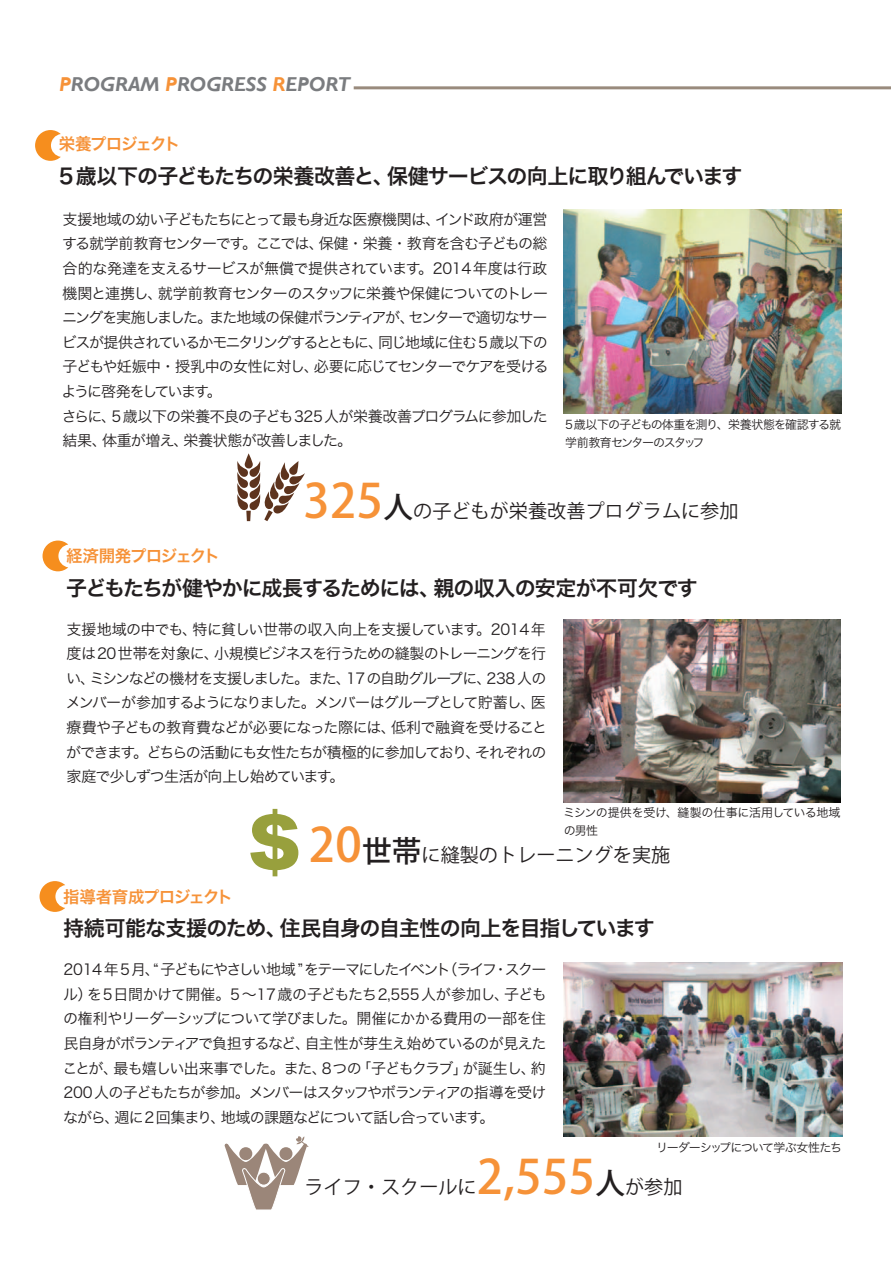
<style>
.page{position:relative;width:891px;height:1263px;background:#fff}
.page>*{position:absolute;margin:0;border:0;box-sizing:border-box;transform-origin:0 0}
.t1{font:500 46.95px "Koz Go Pr 6 N";color:#f69238}
.t2{font:21px "Hira Kaku Pro W6";letter-spacing:-.055em;color:#231f20}
.t3{font:italic 700 20.1px "Gill Sans";color:#7a7c7f}
.t4{font:19.2px "Koz Go Pr 6 N";color:#231f20}
.t5{font:16.5px "Hira Kaku Pro W6";letter-spacing:-.075em;color:#f69238}
.t6{font:15px/24.6px "Hira Kaku Pro W3";letter-spacing:-.07em;color:#231f20;text-align:justify}
.t7{font:12px/18px "Hira Kaku Pro W3";letter-spacing:-.065em;color:#231f20}
.t8{font:12px/18px "Hira Kaku Pro W3";letter-spacing:-.035em;color:#231f20}
.t9{font:12px "Hira Kaku Pro W3";letter-spacing:-.085em;color:#231f20}
.s1{color:#f69238}
.s2{font-weight:500;font-size:46.95px;color:#f69238}
.s3{font-weight:500;font-size:29.7px}
.s4{font-size:29.7px;color:#231f20}
.s5{font-weight:400;font-size:19.2px;color:#231f20}
</style>
<div class="page">
<img style="left:563px;top:210px;width:278px;height:203px">
<img style="left:563px;top:962px;width:280px;height:174px">
<img style="left:563px;top:619px;width:277px;height:183px">
<svg style="left:35px;top:130px;width:26px;height:31px"></svg>
<svg style="left:43px;top:540px;width:25px;height:31px"></svg>
<svg style="left:40px;top:881px;width:25px;height:31px"></svg>
<hr style="left:354px;top:86px;width:537px;height:3px;background:#998b7d">
<svg style="left:237px;top:453px;width:68px;height:68px"></svg>
<svg style="left:250px;top:809px;width:48px;height:67px"></svg>
<svg style="left:224px;top:1136px;width:85px;height:74px"></svg>
<h3 class="t3" style="left:59px;top:72px;width:292px"><span class="s1">P</span>ROGRAM <span class="s1">P</span>ROGRESS <span class="s1">R</span>EPORT</h3>
<p class="t5" style="left:59px;top:129px;width:123px">栄養プロジェクト</p>
<h2 class="t2" style="left:59px;top:157px;width:685px">5 歳以下の子どもたちの栄養改善と、保健サービスの向上に取り組んでいます</h2>
<p class="t6" style="left:62px;top:206px;width:488px;text-align:left">支援地域の幼い子どもたちにとって最も身近な医療機関は、インド政府が運営する就学前教育センターです。ここでは、保健・栄養・教育を含む子どもの総合的な発達を支えるサービスが無償で提供されています。2014年度は行政機関と連携し、就学前教育センターのスタッフに栄養や保健についてのトレーニングを実施しました。また地域の保健ボランティアが、センターで適切なサービスが提供されているかモニタリングするとともに、同じ地域に住む5 歳以下の子どもや妊娠中・授乳中の女性に対し、必要に応じてセンターでケアを受けるように啓発をしています。<br>さらに、5歳以下の栄養不良の子ども325人が栄養改善プログラムに参加した結果、体重が増え、栄養状態が改善しました。</p>
<p class="t7" style="left:565px;top:414px;width:277px">5歳以下の子どもの体重を測り、栄養状態を確認する就学前教育センターのスタッフ</p>
<p class="t4" style="left:303px;top:500px;width:436px"><span class="s2">325</span><span class="s3">人</span>の子どもが栄養改善プログラムに参加</p>
<p class="t5" style="left:66px;top:541px;width:155px">経済開発プロジェクト</p>
<h2 class="t2" style="left:66px;top:569px;width:633px">子どもたちが健やかに成長するためには、親の収入の安定が不可欠です</h2>
<p class="t6" style="left:66px;top:616px;width:482px">支援地域の中でも、特に貧しい世帯の収入向上を支援しています。2014年度は20 世帯を対象に、小規模ビジネスを行うための縫製のトレーニングを行い、ミシンなどの機材を支援しました。また、17の自助グループに、238 人のメンバーが参加するようになりました。メンバーはグループとして貯蓄し、医療費や子どもの教育費などが必要になった際には、低利で融資を受けることができます。どちらの活動にも女性たちが積極的に参加しており、それぞれの家庭で少しずつ生活が向上し始めています。</p>
<p class="t8" style="left:563px;top:803px;width:279px">ミシンの提供を受け、縫製の仕事に活用している地域の男性</p>
<p class="t4" style="left:309px;top:844px;width:363px"><span class="s2">20</span><span class="s3">世帯</span>に縫製のトレーニングを実施</p>
<p class="t5" style="left:63px;top:882px;width:171px">指導者育成プロジェクト</p>
<h2 class="t2" style="left:63px;top:909px;width:593px">持続可能な支援のため、住民自身の自主性の向上を目指しています</h2>
<p class="t6" style="left:62px;top:956px;width:486px">2014 年 5 月、“ 子どもにやさしい地域 ” をテーマにしたイベント（ライフ・スクール）を5日間かけて開催。5～17歳の子どもたち2,555人が参加し、子どもの権利やリーダーシップについて学びました。開催にかかる費用の一部を住民自身がボランティアで負担するなど、自主性が芽生え始めているのが見えたことが、最も嬉しい出来事でした。また、8つの「子どもクラブ」が誕生し、約200 人の子どもたちが参加。メンバーはスタッフやボランティアの指導を受けながら、週に2 回集まり、地域の課題などについて話し合っています。</p>
<p class="t9" style="left:656px;top:1136px;width:187px">リーダーシップについて学ぶ女性たち</p>
<h1 class="t1" style="left:477px;top:1150px;width:207px">2,555<span class="s4">人</span><span class="s5">が参加</span></h1>
<p class="t4" style="left:304px;top:1176px;width:174px">ライフ・スクールに</p>
</div>
